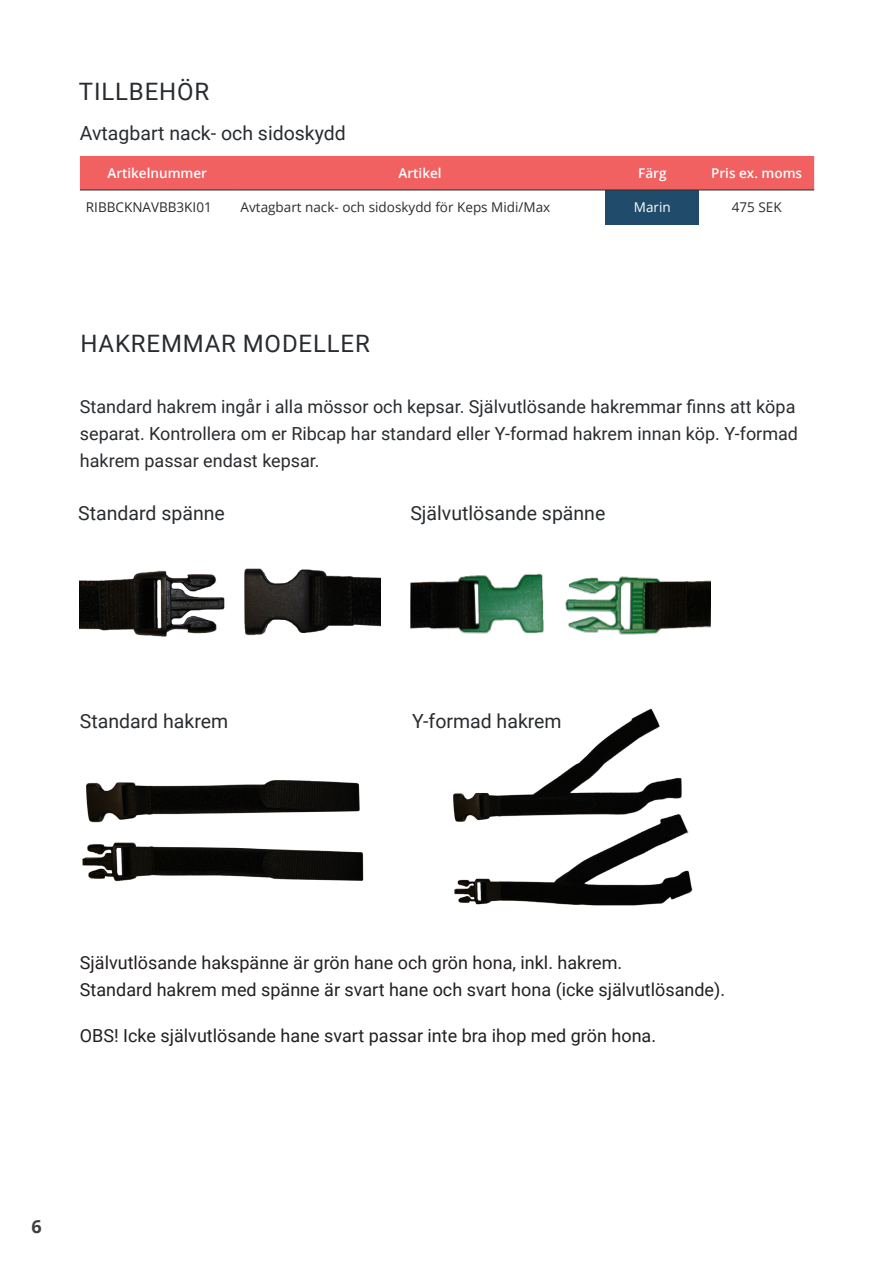
<style>
.page{position:relative;width:893px;height:1263px;background:#fff}
.page>*{position:absolute;margin:0;border:0;box-sizing:border-box;transform-origin:0 0}
.t1{font:24px "Roboto";letter-spacing:.035em;color:#292c2f}
.t2{font:19.5px "Roboto";color:#292c2f}
.t3{font:18px "Roboto";color:#231f20}
.t4{font:18px/27px "Roboto";color:#292c2f}
.t5{font:700 18px "Open Sans";color:#3c3e40}
.brödtxt{font:13.5px "Open Sans";color:#292c2f}
.t6{font:600 13.5px "Open Sans";color:#fff}
.t7{font:13.5px "Open Sans";color:#fff}
</style>
<div class="page">
<div style="left:80px;top:156px;width:734px;height:34px;background:#f16161"></div>
<div style="left:606px;top:190px;width:93px;height:34px;background:#204b6a"></div>
<hr style="left:80px;top:190px;width:155px;height:1px;background:#292c2f">
<hr style="left:235px;top:190px;width:371px;height:1px;background:#292c2f">
<hr style="left:606px;top:190px;width:93px;height:1px;background:#292c2f">
<hr style="left:699px;top:190px;width:115px;height:1px;background:#292c2f">
<img style="left:410px;top:573px;width:301px;height:62px">
<img style="left:80px;top:568px;width:301px;height:69px">
<img style="left:82px;top:780px;width:282px;height:102px">
<img style="left:453px;top:708px;width:240px;height:198px">
<div style="left:501px;top:721px;width:109px;height:13px;background:#fff"></div>
<p class="t1" style="left:79px;top:74px;width:132px">TILLBEHÖR</p>
<p class="t2" style="left:80px;top:119px;width:267px">Avtagbart nack- och sidoskydd</p>
<p class="t6" style="left:107px;top:164px;width:101px">Artikelnummer</p>
<p class="t6" style="left:399px;top:164px;width:45px">Artikel</p>
<p class="t6" style="left:638px;top:164px;width:30px">Färg</p>
<p class="t6" style="left:711px;top:164px;width:93px">Pris ex. moms</p>
<p class="brödtxt" style="left:86px;top:198px;width:127px">RIBBCKNAVBB3KI01</p>
<p class="brödtxt" style="left:241px;top:198px;width:311px">Avtagbart nack- och sidoskydd för Keps Midi/Max</p>
<p class="t7" style="left:634px;top:198px;width:38px">Marin</p>
<p class="brödtxt" style="left:732px;top:198px;width:51px">475 SEK</p>
<p class="t1" style="left:80px;top:326px;width:291px">HAKREMMAR MODELLER</p>
<p class="t4" style="left:80px;top:392px;width:720px">Standard hakrem ingår i alla mössor och kepsar. Självutlösande hakremmar finns att köpa separat. Kontrollera om er Ribcap har standard eller Y-formad hakrem innan köp. Y-formad hakrem passar endast kepsar.</p>
<p class="t2" style="left:78px;top:499px;width:148px">Standard spänne</p>
<p class="t2" style="left:80px;top:707px;width:150px">Standard hakrem</p>
<p class="t2" style="left:410px;top:499px;width:197px">Självutlösande spänne</p>
<p class="t2" style="left:412px;top:707px;width:151px">Y-formad hakrem</p>
<p class="t3" style="left:80px;top:950px;width:544px">Självutlösande hakspänne är grön hane och grön hona, inkl. hakrem.</p>
<p class="t3" style="left:80px;top:977px;width:647px">Standard hakrem med spänne är svart hane och svart hona (icke självutlösande).</p>
<p class="t3" style="left:80px;top:1022px;width:578px">OBS! Icke självutlösande hane svart passar inte bra ihop med grön hona.</p>
<p class="t5" style="left:31px;top:1214px;width:12px">6</p>
</div>
